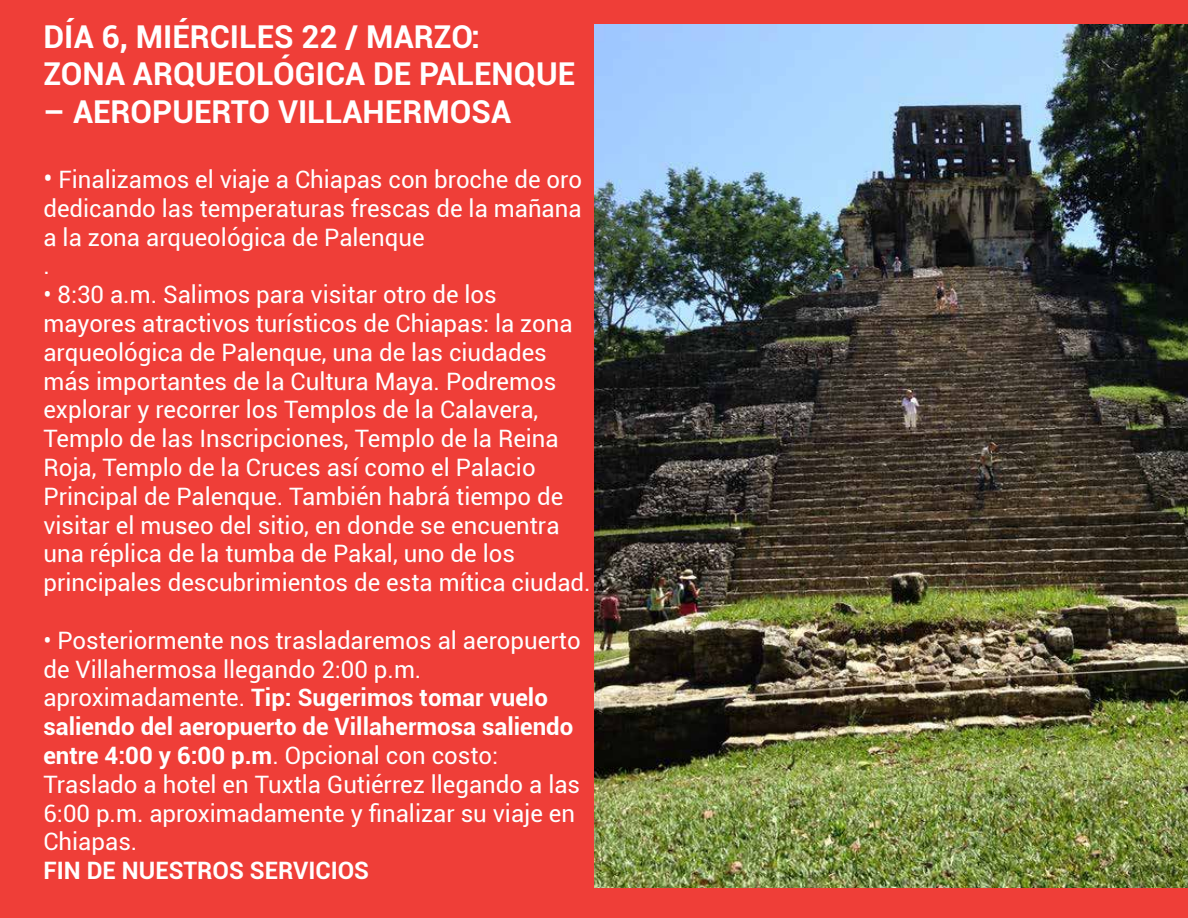
<style>
.page{position:relative;width:1188px;height:918px;background:#ef3e38}
.page>*{position:absolute;margin:0;border:0;box-sizing:border-box;transform-origin:0 0}
.t1{font:700 31.5px/37.8px "Roboto";color:#fff}
.t2{font:24px/28.8px "Roboto";color:#fff}
.t3{font:700 24px "Roboto";color:#fff}
.s1{font-size:27px}
.s2{font-weight:700}
</style>
<div class="page">
<img style="left:594px;top:25px;width:594px;height:862px">
<h1 class="t1" style="left:43px;top:16px;width:533px">DÍA 6, MIÉRCILES 22 / MARZO:<br>ZONA ARQUEOLÓGICA DE PALENQUE</h1>
<h1 class="t1" style="left:43px;top:92px;width:469px">– AEROPUERTO VILLAHERMOSA</h1>
<p class="t2" style="left:43px;top:164px;width:540px"><span class="s1">•</span> Finalizamos el viaje a Chiapas con broche de oro dedicando las temperaturas frescas de la mañana a la zona arqueológica de Palenque<br>.</p>
<p class="t2" style="left:43px;top:279px;width:549px">• 8:30 a.m. Salimos para visitar otro de los mayores atractivos turísticos de Chiapas: la zona arqueológica de Palenque, una de las ciudades más importantes de la Cultura Maya. Podremos explorar y recorrer los Templos de la Calavera, Templo de las Inscripciones, Templo de la Reina Roja, Templo de la Cruces así como el Palacio Principal de Palenque. También habrá tiempo de visitar el museo del sitio, en donde se encuentra una réplica de la tumba de Pakal, uno de los principales descubrimientos de esta mítica ciudad.</p>
<p class="t2" style="left:43px;top:625px;width:539px">• Posteriormente nos trasladaremos al aeropuerto de Villahermosa llegando 2:00 p.m. aproximadamente. <span class="s2">Tip: Sugerimos tomar vuelo saliendo del aeropuerto de Villahermosa saliendo entre 4:00 y 6:00 p.m</span>. Opcional con costo:<br>Traslado a hotel en Tuxtla Gutiérrez llegando a las 6:00 p.m. aproximadamente y finalizar su viaje en Chiapas.</p>
<p class="t3" style="left:43px;top:854px;width:327px">FIN DE NUESTROS SERVICIOS</p>
</div>
